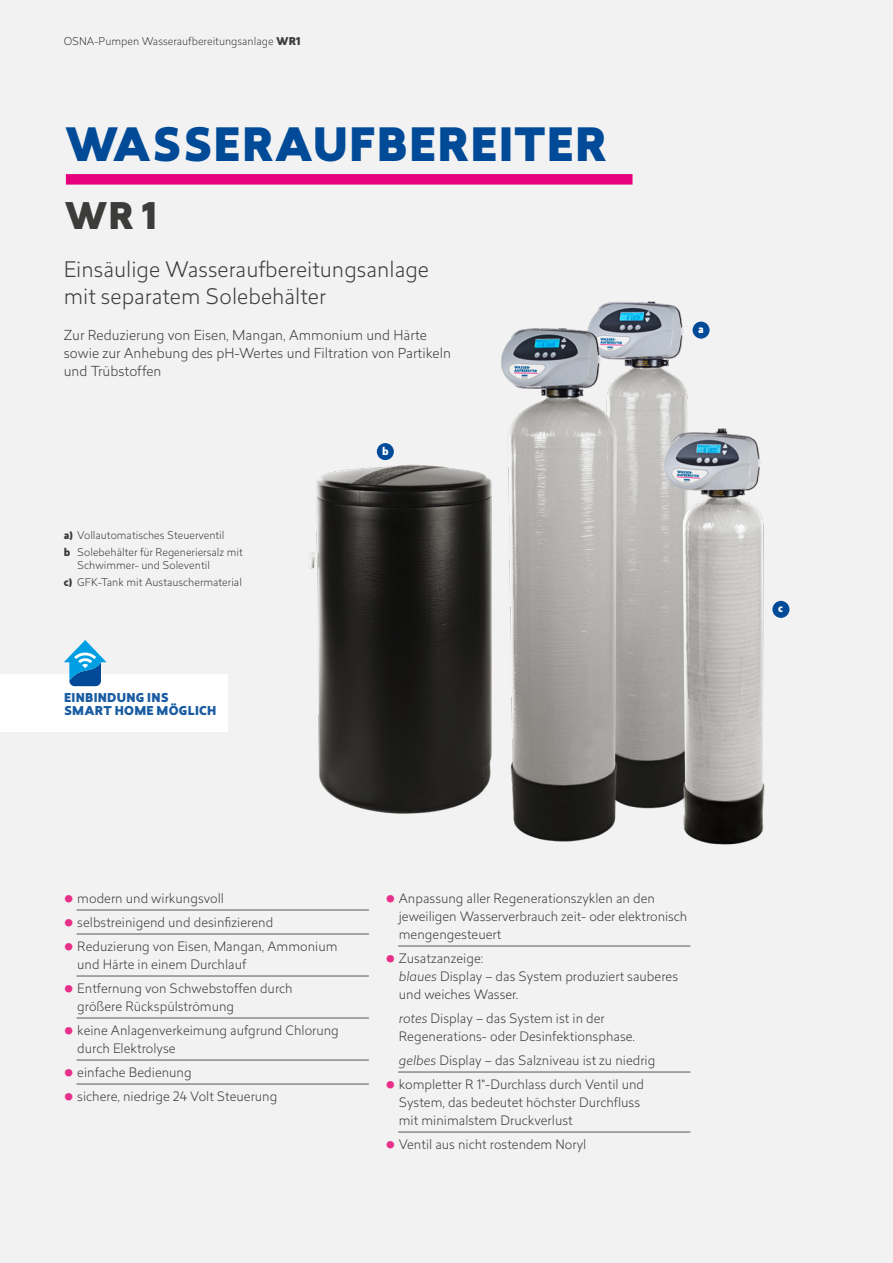
<style>
.page{position:relative;width:893px;height:1263px;background:#f2f2f2}
.page>*{position:absolute;margin:0;border:0;box-sizing:border-box;transform-origin:0 0}
.t1{font:900 45px "Revisal";letter-spacing:.02em;color:#004a98}
.t2{font:900 36px "Revisal";color:#3c3c3b}
.t3{font:300 21px/27px "Revisal";color:#3c3c3b}
.t4{font:300 13.5px/18px "Revisal";color:#3c3c3b}
.t5{font:300 12.75px/18px "Revisal";color:#3c3c3b}
.t6{font:900 12px/13.5px "Revisal";letter-spacing:.02em;color:#1a5ca2}
.t7{font:300 10.5px/16.5px "Revisal";color:#3c3c3b}
.t8{font:900 10.5px "Revisal";color:#fff}
.s1{font-weight:900}
.s2{font-weight:900;font-size:28.5px;color:#e8308a}
.s3{font-style:italic}
</style>
<div class="page">
<img style="left:308px;top:443px;width:184px;height:371px">
<img style="left:501px;top:301px;width:289px;height:544px">
<div style="left:377px;top:443px;width:17px;height:17px;background:#004a98;border-radius:50%"></div>
<div style="left:772px;top:601px;width:17px;height:17px;background:#004a98;border-radius:50%"></div>
<div style="left:693px;top:322px;width:17px;height:17px;background:#004a98;border-radius:50%"></div>
<div style="left:66px;top:174px;width:566px;height:11px;background:#e6007d"></div>
<hr style="left:77px;top:910px;width:292px;height:1px;background:#575756">
<hr style="left:77px;top:934px;width:292px;height:1px;background:#575756">
<hr style="left:77px;top:976px;width:292px;height:1px;background:#575756">
<hr style="left:77px;top:1018px;width:292px;height:1px;background:#575756">
<hr style="left:77px;top:1060px;width:292px;height:1px;background:#575756">
<hr style="left:77px;top:1084px;width:292px;height:1px;background:#575756">
<hr style="left:398px;top:946px;width:292px;height:1px;background:#575756">
<hr style="left:398px;top:1072px;width:292px;height:1px;background:#575756">
<hr style="left:398px;top:1132px;width:292px;height:1px;background:#575756">
<div style="left:0;top:674px;width:227px;height:57px;background:#fff"></div>
<svg style="left:64px;top:640px;width:43px;height:46px"></svg>
<p class="t7" style="left:64px;top:33px;width:238px">OSNA-Pumpen Wasseraufbereitungsanlage <span class="s1">WR1</span></p>
<h1 class="t1" style="left:65px;top:112px;width:544px">WASSERAUFBEREITER</h1>
<h2 class="t2" style="left:64px;top:190px;width:94px">WR 1</h2>
<h3 class="t3" style="left:64px;top:256px;width:367px">Einsäulige Wasseraufbereitungsanlage mit separatem Solebehälter</h3>
<p class="t4" style="left:64px;top:326px;width:389px">Zur Reduzierung von Eisen, Mangan, Ammonium und Härte sowie zur Anhebung des pH-Wertes und Filtration von Partikeln und Trübstoffen</p>
<p class="t7" style="left:64px;top:527px;width:180px"><span class="s1">a)</span> Vollautomatisches Steuerventil<br><span class="s1">b</span> Solebehälter für Regeneriersalz mit</p>
<p class="t7" style="left:64px;top:557px;width:180px;text-indent:14px">Schwimmer- und Soleventil<br><span class="s1">c)</span> GFK-Tank mit Austauschermaterial</p>
<p class="t6" style="left:64px;top:691px;width:154px">EINBINDUNG INS<br>SMART HOME MÖGLICH</p>
<p class="t8" style="left:382px;top:443px;width:8px">b</p>
<p class="t8" style="left:698px;top:321px;width:7px">a</p>
<p class="t5" style="left:64px;top:888px;width:162px"><span class="s2">•</span> modern und wirkungsvoll</p>
<p class="t5" style="left:64px;top:912px;width:211px"><span class="s2">•</span> selbstreinigend und desinfizierend</p>
<p class="t5" style="left:77px;top:936px;width:262px;text-indent:-14px"><span class="s2">•</span> Reduzierung von Eisen, Mangan, Ammonium und Härte in einem Durchlauf</p>
<p class="t5" style="left:77px;top:978px;width:217px;text-indent:-14px"><span class="s2">•</span> Entfernung von Schwebstoffen durch größere Rückspülströmung</p>
<p class="t5" style="left:77px;top:1020px;width:263px;text-indent:-14px"><span class="s2">•</span> keine Anlagenverkeimung aufgrund Chlorung durch Elektrolyse</p>
<p class="t5" style="left:64px;top:1062px;width:129px"><span class="s2">•</span> einfache Bedienung</p>
<p class="t5" style="left:64px;top:1086px;width:215px"><span class="s2">•</span> sichere, niedrige 24 Volt Steuerung</p>
<p class="t5" style="left:399px;top:888px;width:290px;text-indent:-14px"><span class="s2">•</span> Anpassung aller Regenerationszyklen an den jeweiligen Wasserverbrauch zeit- oder elektronisch mengengesteuert</p>
<p class="t5" style="left:399px;top:948px;width:281px;text-indent:-14px"><span class="s2">•</span> Zusatzanzeige:<br><span class="s3">blaues</span> Display – das System produziert sauberes und weiches Wasser.</p>
<p class="t5" style="left:399px;top:1008px;width:238px"><span class="s3">rotes</span> Display – das System ist in der<br>Regenerations- oder Desinfektionsphase.</p>
<p class="t5" style="left:399px;top:1050px;width:258px"><span class="s3">gelbes</span> Display – das Salzniveau ist zu niedrig</p>
<p class="t5" style="left:399px;top:1074px;width:247px;text-indent:-14px"><span class="s2">•</span> kompletter R 1"-Durchlass durch Ventil und<br>System, das bedeutet höchster Durchfluss mit minimalstem Druckverlust</p>
<p class="t5" style="left:385px;top:1134px;width:202px"><span class="s2">•</span> Ventil aus nicht rostendem Noryl</p>
<p class="t8" style="left:778px;top:601px;width:6px">c</p>
</div>
